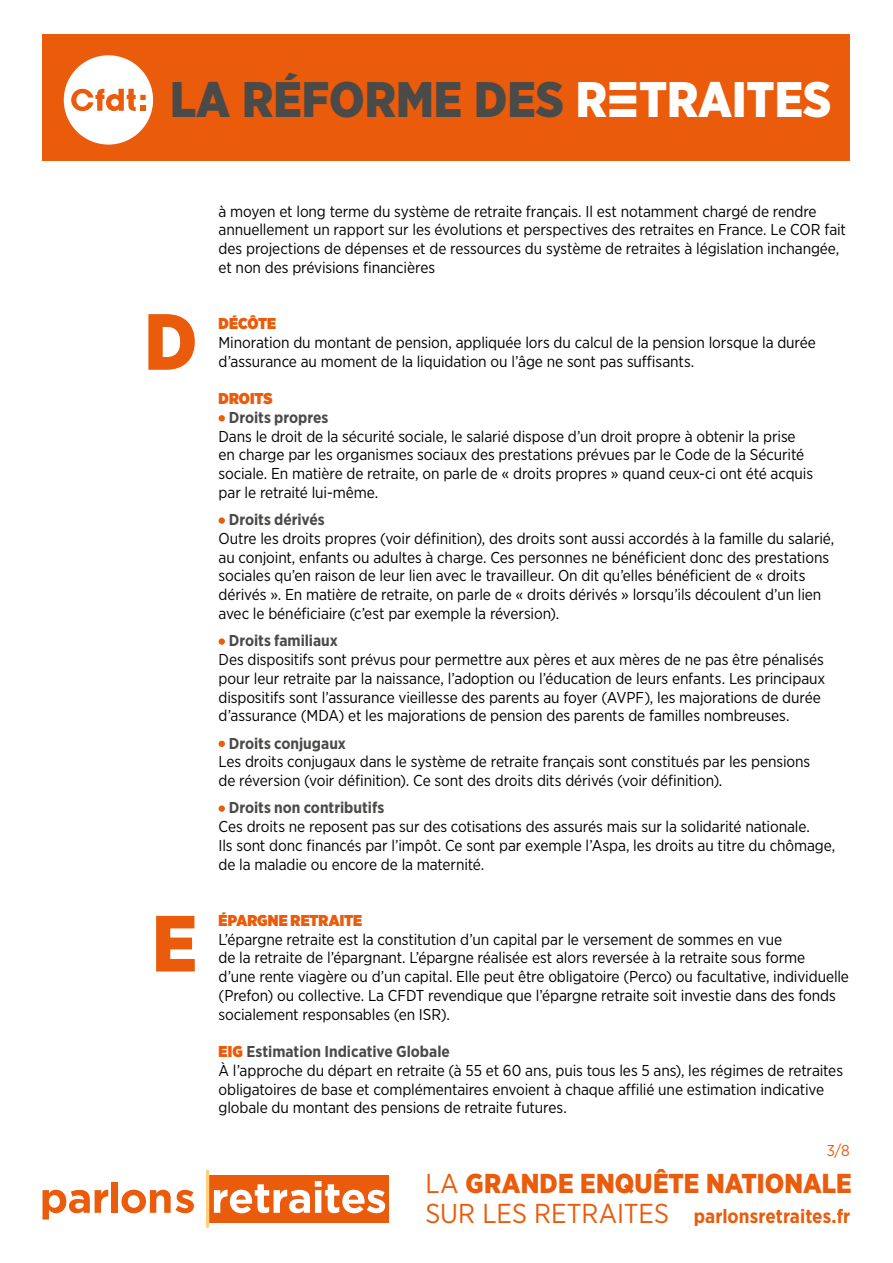
<style>
.page{position:relative;width:893px;height:1263px;background:#fff}
.page>*{position:absolute;margin:0;border:0;box-sizing:border-box;transform-origin:0 0}
.t1{font:900 79.5px "Gotham Narrow";color:#ea5b0b}
.t2{font:900 49.8px "Gotham Narrow";color:#4a4a49}
.t3{font:900 27.3px "Gotham Narrow";letter-spacing:.005em;color:#ea5b0b}
.t4{font:700 19.5px "Gotham Narrow";color:#ea5b0b}
.t5{font:15.75px/18.8px "Gotham Narrow";letter-spacing:-.005em;color:#000}
.t6{font:700 15.75px "Gotham Narrow";color:#4a4a49}
.t7{font:900 15.75px "Gotham Narrow";color:#ea5b0b}
.t8{font:15.75px "Gotham Narrow";color:#ea5b0b}
.s1{color:#fff}
.s2{font-family:"CFDT";font-stretch:condensed;color:#fff}
.s3{font-weight:900;color:#ea5b0b}
.s4{font-weight:700;color:#4a4a49}
.s5{font-weight:400}
.s6{font-weight:400;font-size:27.3px}
</style>
<div class="page">
<div style="left:43px;top:34px;width:807px;height:127px;background:#ea5b0b"></div>
<div style="left:64px;top:55px;width:89px;height:90px;background:#fff;border-radius:50%"></div>
<svg style="left:71px;top:89px;width:75px;height:22px"></svg>
<div style="left:209px;top:1175px;width:180px;height:47px;background:#ea5b0b"></div>
<svg style="left:43px;top:1189px;width:65px;height:30px"></svg>
<div style="left:112px;top:1182px;width:6px;height:31px;background:#ea5b0b"></div>
<svg style="left:121px;top:1190px;width:73px;height:23px"></svg>
<svg style="left:214px;top:1181px;width:171px;height:32px"></svg>
<hr style="left:206px;top:1171px;width:3px;height:55px;background:#fed07a">
<svg style="left:219px;top:415px;width:6px;height:6px"></svg>
<div style="left:219px;top:517px;width:6px;height:7px;background:#eb5c0d;border-radius:50%"></div>
<div style="left:219px;top:638px;width:6px;height:7px;background:#eb5c0d;border-radius:50%"></div>
<svg style="left:219px;top:741px;width:6px;height:6px"></svg>
<div style="left:219px;top:805px;width:6px;height:7px;background:#eb5c0d;border-radius:50%"></div>
<h2 class="t2" style="left:170px;top:66px;width:663px">LA RÉFORME DES <span class="s1">R</span><span class="s2">E</span><span class="s1">TRAITES</span></h2>
<h1 class="t1" style="left:144px;top:289px;width:55px">D</h1>
<h1 class="t1" style="left:152px;top:891px;width:47px">E</h1>
<p class="t5" style="left:219px;top:201px;width:629px">à moyen et long terme du système de retraite français. Il est notamment chargé de rendre annuellement un rapport sur les évolutions et perspectives des retraites en France. Le COR fait des projections de dépenses et de ressources du système de retraites à législation inchangée, et non des prévisions financières</p>
<p class="t7" style="left:219px;top:313px;width:59px">DÉCÔTE</p>
<p class="t5" style="left:219px;top:333px;width:599px">Minoration du montant de pension, appliquée lors du calcul de la pension lorsque la durée d’assurance au moment de la liquidation ou l’âge ne sont pas suffisants.</p>
<p class="t7" style="left:219px;top:388px;width:56px">DROITS</p>
<p class="t6" style="left:229px;top:407px;width:101px">Droits propres</p>
<p class="t5" style="left:219px;top:426px;width:596px">Dans le droit de la sécurité sociale, le salarié dispose d’un droit propre à obtenir la prise en charge par les organismes sociaux des prestations prévues par le Code de la Sécurité sociale. En matière de retraite, on parle de « droits propres » quand ceux-ci ont été acquis par le retraité lui-même.</p>
<p class="t6" style="left:229px;top:510px;width:97px">Droits dérivés</p>
<p class="t5" style="left:219px;top:529px;width:617px">Outre les droits propres (voir définition), des droits sont aussi accordés à la famille du salarié, au conjoint, enfants ou adultes à charge. Ces personnes ne bénéficient donc des prestations sociales qu’en raison de leur lien avec le travailleur. On dit qu’elles bénéficient de « droits dérivés ». En matière de retraite, on parle de « droits dérivés » lorsqu’ils découlent d’un lien avec le bénéficiaire (c’est par exemple la réversion).</p>
<p class="t6" style="left:229px;top:631px;width:111px">Droits familiaux</p>
<p class="t5" style="left:219px;top:650px;width:608px">Des dispositifs sont prévus pour permettre aux pères et aux mères de ne pas être pénalisés pour leur retraite par la naissance, l’adoption ou l’éducation de leurs enfants. Les principaux dispositifs sont l’assurance vieillesse des parents au foyer (AVPF), les majorations de durée d’assurance (MDA) et les majorations de pension des parents de familles nombreuses.</p>
<p class="t6" style="left:229px;top:733px;width:119px">Droits conjugaux</p>
<p class="t5" style="left:219px;top:752px;width:593px">Les droits conjugaux dans le système de retraite français sont constitués par les pensions de réversion (voir définition). Ce sont des droits dits dérivés (voir définition).</p>
<p class="t6" style="left:229px;top:798px;width:157px">Droits non contributifs</p>
<p class="t5" style="left:219px;top:817px;width:618px">Ces droits ne reposent pas sur des cotisations des assurés mais sur la solidarité nationale.<br>Ils sont donc financés par l’impôt. Ce sont par exemple l’Aspa, les droits au titre du chômage, de la maladie ou encore de la maternité.</p>
<p class="t7" style="left:219px;top:909px;width:145px">ÉPARGNE RETRAITE</p>
<p class="t5" style="left:219px;top:929px;width:632px">L’épargne retraite est la constitution d’un capital par le versement de sommes en vue<br>de la retraite de l’épargnant. L’épargne réalisée est alors reversée à la retraite sous forme<br>d’une rente viagère ou d’un capital. Elle peut être obligatoire (Perco) ou facultative, individuelle (Prefon) ou collective. La CFDT revendique que l’épargne retraite soit investie dans des fonds socialement responsables (en ISR).</p>
<p class="t5" style="left:219px;top:1042px;width:626px"><span class="s3">EIG</span> <span class="s4">Estimation Indicative Globale<br></span>À l’approche du départ en retraite (à 55 et 60 ans, puis tous les 5 ans), les régimes de retraites obligatoires de base et complémentaires envoient à chaque affilié une estimation indicative globale du montant des pensions de retraite futures.</p>
<p class="t8" style="left:827px;top:1140px;width:25px">3/8</p>
<h3 class="t3" style="left:425px;top:1165px;width:428px"><span class="s5">LA</span> GRANDE ENQUÊTE NATIONALE</h3>
<p class="t4" style="left:425px;top:1203px;width:427px"><span class="s6">SUR LES RETRAITES</span> parlonsretraites.fr</p>
</div>
